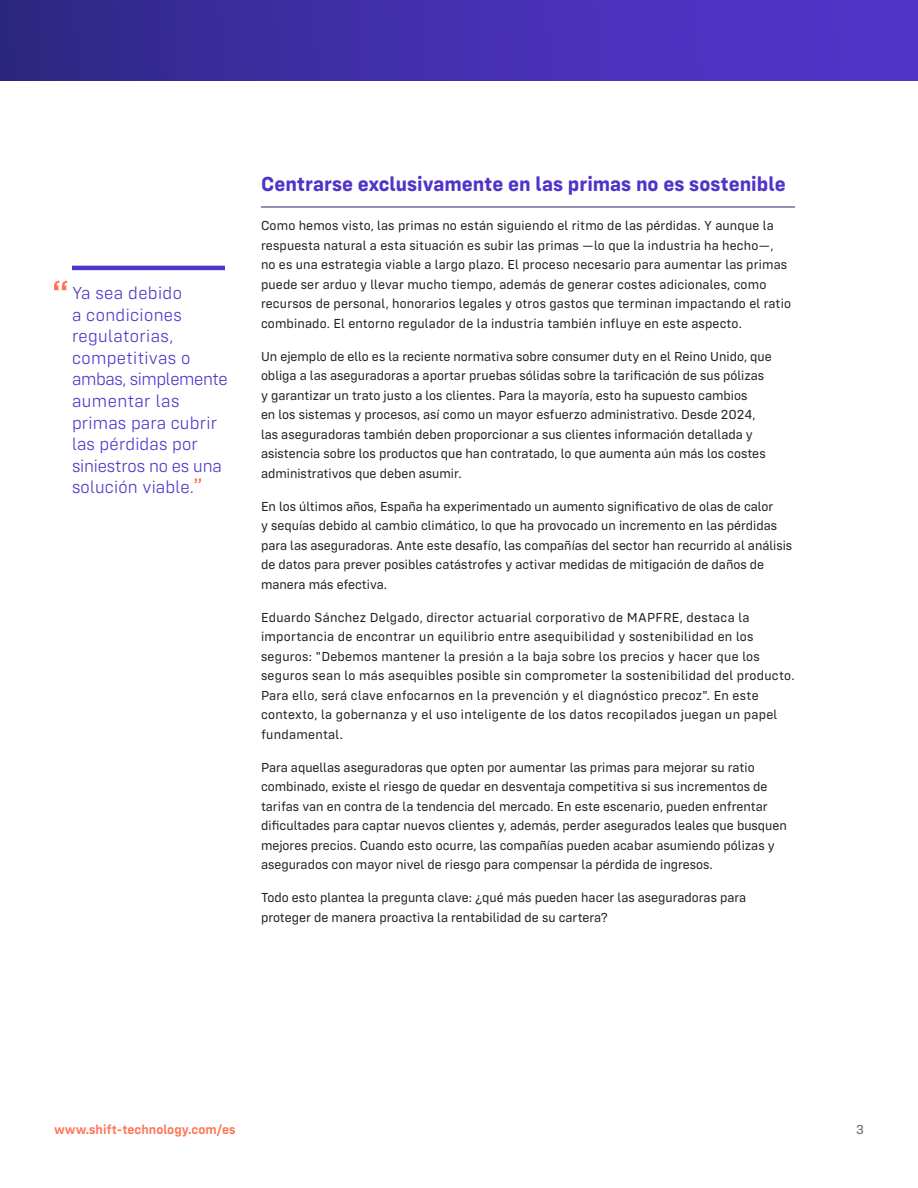
<style>
.page{position:relative;width:918px;height:1188px;background:#fff}
.page>*{position:absolute;margin:0;border:0;box-sizing:border-box;transform-origin:0 0}
.t1{font:700 21px "Config Rounded";color:#5134c9}
.t2{font:300 18px/21.6px "Config Rounded";letter-spacing:.01em;color:#5134c9}
.t3{font:13.5px/19.5px "Config Rounded";color:#212121}
.t4{font:13.5px/19.5px "Config Rounded";letter-spacing:.02em;color:#212121}
.t5{font:600 13.5px "Config Rounded";color:#ff7353}
.t6{font:13.5px "Config Rounded";color:#686463}
</style>
<div class="page">
<div style="left:0;top:0;width:918px;height:81px;background:linear-gradient(to right,#302886,#5536d2)"></div>
<hr style="left:261px;top:207px;width:534px;height:1px;background:#24246e">
<svg style="left:194px;top:478px;width:7px;height:5px"></svg>
<svg style="left:54px;top:281px;width:14px;height:9px"></svg>
<hr style="left:72px;top:266px;width:153px;height:4px;background:#5134c9">
<h2 class="t2" style="left:72px;top:282px;width:157px">Ya sea debido<br>a condiciones regulatorias, competitivas o ambas, simplemente aumentar las primas para cubrir las pérdidas por siniestros no es una solución viable.</h2>
<h1 class="t1" style="left:261px;top:171px;width:526px">Centrarse exclusivamente en las primas no es sostenible</h1>
<p class="t3" style="left:261px;top:216px;width:532px">Como hemos visto, las primas no están siguiendo el ritmo de las pérdidas. Y aunque la respuesta natural a esta situación es subir las primas —lo que la industria ha hecho—, no es una estrategia viable a largo plazo. El proceso necesario para aumentar las primas puede ser arduo y llevar mucho tiempo, además de generar costes adicionales, como recursos de personal, honorarios legales y otros gastos que terminan impactando el ratio combinado. El entorno regulador de la industria también influye en este aspecto.</p>
<p class="t3" style="left:261px;top:346px;width:512px">Un ejemplo de ello es la reciente normativa sobre consumer duty en el Reino Unido, que obliga a las aseguradoras a aportar pruebas sólidas sobre la tarificación de sus pólizas y garantizar un trato justo a los clientes. Para la mayoría, esto ha supuesto cambios<br>en los sistemas y procesos, así como un mayor esfuerzo administrativo. Desde 2024, las aseguradoras también deben proporcionar a sus clientes información detallada y asistencia sobre los productos que han contratado, lo que aumenta aún más los costes administrativos que deben asumir.</p>
<p class="t3" style="left:261px;top:496px;width:533px">En los últimos años, España ha experimentado un aumento significativo de olas de calor<br>y sequías debido al cambio climático, lo que ha provocado un incremento en las pérdidas para las aseguradoras. Ante este desafío, las compañías del sector han recurrido al análisis de datos para prever posibles catástrofes y activar medidas de mitigación de daños de manera más efectiva.</p>
<p class="t4" style="left:261px;top:607px;width:535px">Eduardo Sánchez Delgado, director actuarial corporativo de MAPFRE, destaca la importancia de encontrar un equilibrio entre asequibilidad y sostenibilidad en los seguros: "Debemos mantener la presión a la baja sobre los precios y hacer que los seguros sean lo más asequibles posible sin comprometer la sostenibilidad del producto.<br>Para ello, será clave enfocarnos en la prevención y el diagnóstico precoz". En este contexto, la gobernanza y el uso inteligente de los datos recopilados juegan un papel fundamental.</p>
<p class="t3" style="left:261px;top:757px;width:527px">Para aquellas aseguradoras que opten por aumentar las primas para mejorar su ratio combinado, existe el riesgo de quedar en desventaja competitiva si sus incrementos de tarifas van en contra de la tendencia del mercado. En este escenario, pueden enfrentar dificultades para captar nuevos clientes y, además, perder asegurados leales que busquen mejores precios. Cuando esto ocurre, las compañías pueden acabar asumiendo pólizas y asegurados con mayor nivel de riesgo para compensar la pérdida de ingresos.</p>
<p class="t3" style="left:261px;top:888px;width:487px">Todo esto plantea la pregunta clave: ¿qué más pueden hacer las aseguradoras para proteger de manera proactiva la rentabilidad de su cartera?</p>
<p class="t5" style="left:54px;top:1121px;width:183px">www.shift-technology.com/es</p>
<p class="t6" style="left:856px;top:1121px;width:9px">3</p>
</div>
